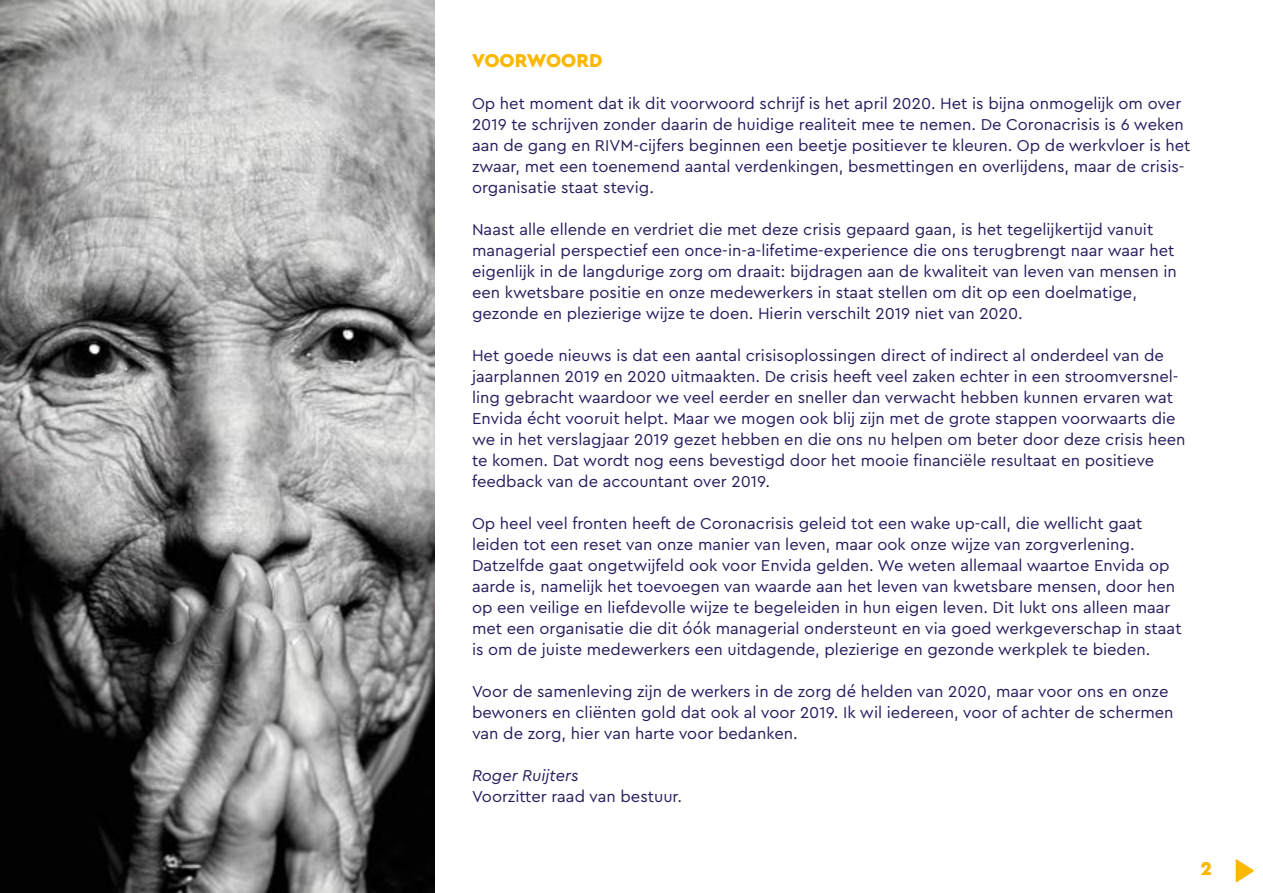
<style>
.page{position:relative;width:1263px;height:893px;background:#fff}
.page>*{position:absolute;margin:0;border:0;box-sizing:border-box;transform-origin:0 0}
.t1{font:900 19.5px "Cera Pro";color:#fbb800}
.t2{font:16.5px/21px "Cera Pro";color:#271c5e}
.t3{font:italic 16.5px "Cera Pro";color:#271c5e}
</style>
<div class="page">
<img style="left:0;top:0;width:434px;height:893px">
<svg style="left:1236px;top:859px;width:18px;height:23px"></svg>
<p class="t1" style="left:472px;top:47px;width:132px">VOORWOORD</p>
<p class="t2" style="left:472px;top:92px;width:720px">Op het moment dat ik dit voorwoord schrijf is het april 2020. Het is bijna onmogelijk om over 2019 te schrijven zonder daarin de huidige realiteit mee te nemen. De Coronacrisis is 6 weken aan de gang en RIVM-cijfers beginnen een beetje positiever te kleuren. Op de werkvloer is het zwaar, met een toenemend aantal verdenkingen, besmettingen en overlijdens, maar de crisis&shy;organisatie staat stevig.</p>
<p class="t2" style="left:472px;top:218px;width:706px">Naast alle ellende en verdriet die met deze crisis gepaard gaan, is het tegelijkertijd vanuit managerial perspectief een once-in-a-lifetime-experience die ons terugbrengt naar waar het eigenlijk in de langdurige zorg om draait: bijdragen aan de kwaliteit van leven van mensen in een kwetsbare positie en onze medewerkers in staat stellen om dit op een doelmatige, gezonde en plezierige wijze te doen. Hierin verschilt 2019 niet van 2020.</p>
<p class="t2" style="left:472px;top:344px;width:715px">Het goede nieuws is dat een aantal crisisoplossingen direct of indirect al onderdeel van de jaarplannen 2019 en 2020 uitmaakten. De crisis heeft veel zaken echter in een stroomversnel&shy;ling gebracht waardoor we veel eerder en sneller dan verwacht hebben kunnen ervaren wat Envida écht vooruit helpt. Maar we mogen ook blij zijn met de grote stappen voorwaarts die we in het verslagjaar 2019 gezet hebben en die ons nu helpen om beter door deze crisis heen te komen. Dat wordt nog eens bevestigd door het mooie financiële resultaat en positieve feedback van de accountant over 2019.</p>
<p class="t2" style="left:472px;top:512px;width:711px">Op heel veel fronten heeft de Coronacrisis geleid tot een wake up-call, die wellicht gaat leiden tot een reset van onze manier van leven, maar ook onze wijze van zorgverlening.<br>Datzelfde gaat ongetwijfeld ook voor Envida gelden. We weten allemaal waartoe Envida op aarde is, namelijk het toevoegen van waarde aan het leven van kwetsbare mensen, door hen op een veilige en liefdevolle wijze te begeleiden in hun eigen leven. Dit lukt ons alleen maar met een organisatie die dit óók managerial ondersteunt en via goed werkgeverschap in staat is om de juiste medewerkers een uitdagende, plezierige en gezonde werkplek te bieden.</p>
<p class="t2" style="left:472px;top:680px;width:703px">Voor de samenleving zijn de werkers in de zorg dé helden van 2020, maar voor ons en onze bewoners en cliënten gold dat ook al voor 2019. Ik wil iedereen, voor of achter de schermen van de zorg, hier van harte voor bedanken.</p>
<p class="t3" style="left:472px;top:764px;width:108px">Roger Ruijters</p>
<p class="t2" style="left:472px;top:785px;width:211px">Voorzitter raad van bestuur.</p>
<p class="t1" style="left:1200px;top:855px;width:13px">2</p>
</div>
